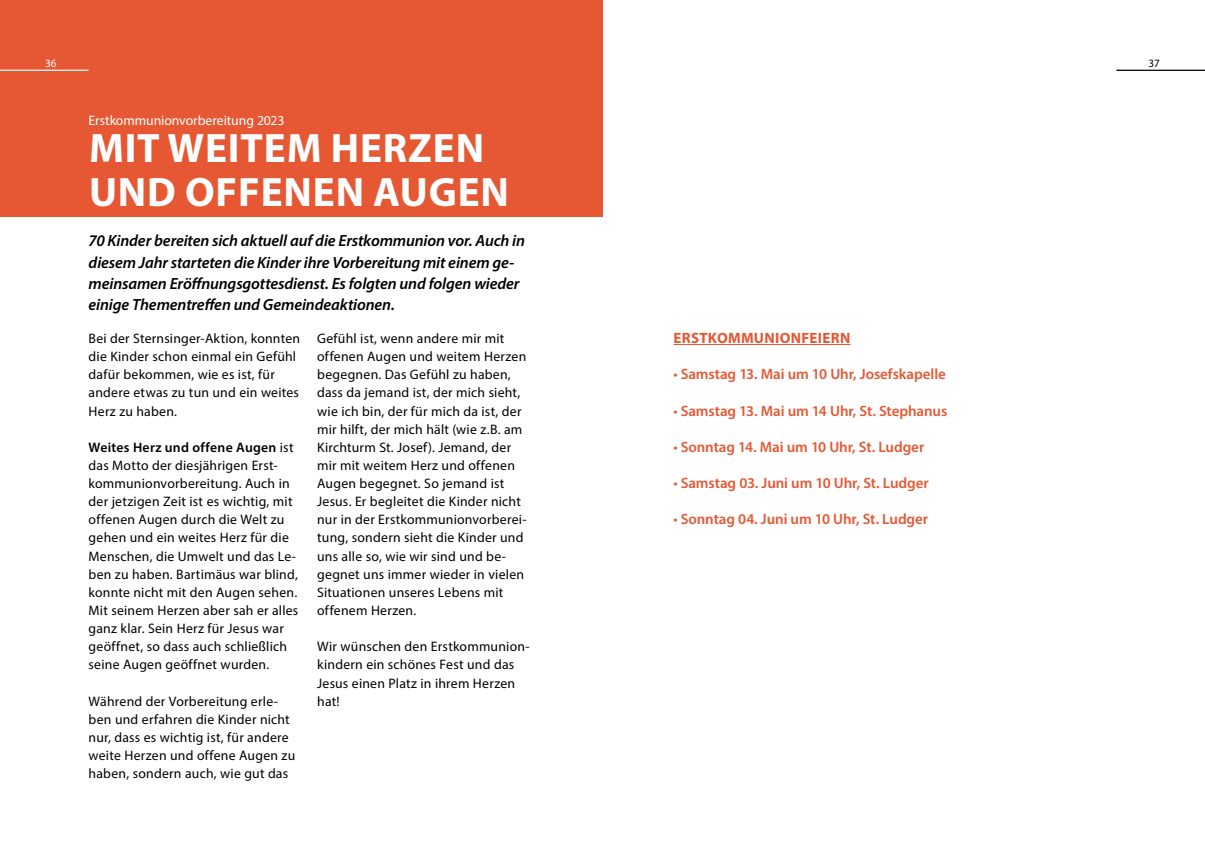
<style>
.page{position:relative;width:1205px;height:851px;background:#fff}
.page>*{position:absolute;margin:0;border:0;box-sizing:border-box;transform-origin:0 0}
.t1{font:700 41.25px/43.8px "Myriad Pro";letter-spacing:.02em;color:#fff}
.t2{font:italic 600 16.25px/21.2px "Myriad Pro";letter-spacing:-.01em;color:#000}
.t3{font:600 15px "Myriad Pro";letter-spacing:-.005em;color:#e55833}
.t4{font:700 15px "Myriad Pro";letter-spacing:.02em;color:#e55833}
.t5{font:13.75px/18.1px "Myriad Pro";letter-spacing:.015em;color:#000}
.t6{font:13.75px "Myriad Pro";letter-spacing:-.005em;color:#fff}
.t7{font:11.25px "Myriad Pro";color:#fff}
.t8{font:11.25px "Myriad Pro";color:#000}
.s1{font-weight:600}
.s2{font-weight:400}
</style>
<div class="page">
<div style="left:0;top:0;width:602px;height:216px;background:#e55833"></div>
<hr style="left:0;top:70px;width:89px;height:1px;background:#fff">
<hr style="left:673px;top:344px;width:178px;height:1px;background:#e55833">
<hr style="left:1116px;top:70px;width:89px;height:1px;background:#000">
<p class="t7" style="left:45px;top:56px;width:13px">36</p>
<p class="t6" style="left:89px;top:112px;width:197px">Erstkommunionvorbereitung 2023</p>
<h1 class="t1" style="left:89px;top:125px;width:421px">MIT WEITEM HERZEN<br>UND OFFENEN AUGEN</h1>
<p class="t2" style="left:89px;top:230px;width:438px">70 Kinder bereiten sich aktuell auf die Erstkommunion vor. Auch in diesem Jahr starteten die Kinder ihre Vorbereitung mit einem ge&shy;meinsamen Eröffnungsgottesdienst. Es folgten und folgen wieder einige Thementreffen und Gemeindeaktionen.</p>
<p class="t5" style="left:317px;top:329px;width:211px">Gefühl ist, wenn andere mir mit offenen Augen und weitem Herzen begegnen. Das Gefühl zu haben, dass da jemand ist, der mich sieht, wie ich bin, der für mich da ist, der mir hilft, der mich hält (wie z.B. am<br>Kirchturm St. Josef). Jemand, der mir mit weitem Herz und offenen<br>Augen begegnet. So jemand ist<br>Jesus. Er begleitet die Kinder nicht nur in der Erstkommunionvorberei&shy;tung, sondern sieht die Kinder und uns alle so, wie wir sind und be&shy;gegnet uns immer wieder in vielen<br>Situationen unseres Lebens mit offenem Herzen.</p>
<p class="t5" style="left:317px;top:637px;width:214px">Wir wünschen den Erstkommunion&shy;kindern ein schönes Fest und das<br>Jesus einen Platz in ihrem Herzen hat!</p>
<p class="t5" style="left:89px;top:329px;width:213px">Bei der Sternsinger-Aktion, konnten die Kinder schon einmal ein Gefühl dafür bekommen, wie es ist, für andere etwas zu tun und ein weites<br>Herz zu haben.</p>
<p class="t5" style="left:89px;top:438px;width:211px"><span class="s1">Weites Herz und offene Augen</span> ist das Motto der diesjährigen Erst&shy;kommunionvorbereitung. Auch in der jetzigen Zeit ist es wichtig, mit offenen Augen durch die Welt zu gehen und ein weites Herz für die<br>Menschen, die Umwelt und das Le&shy;ben zu haben. Bartimäus war blind, konnte nicht mit den Augen sehen.<br>Mit seinem Herzen aber sah er alles ganz klar. Sein Herz für Jesus war geöffnet, so dass auch schließlich seine Augen geöffnet wurden.</p>
<p class="t5" style="left:89px;top:691px;width:208px">Während der Vorbereitung erle&shy;ben und erfahren die Kinder nicht nur, dass es wichtig ist, für andere weite Herzen und offene Augen zu haben, sondern auch, wie gut das</p>
<p class="t4" style="left:673px;top:328px;width:178px">ERSTKOMMUNIONFEIERN</p>
<p class="t3" style="left:673px;top:364px;width:274px"><span class="s2">•</span> Samstag 13. Mai um 10 Uhr, Josefskapelle</p>
<p class="t3" style="left:673px;top:401px;width:275px"><span class="s2">•</span> Samstag 13. Mai um 14 Uhr, St. Stephanus</p>
<p class="t3" style="left:673px;top:437px;width:252px"><span class="s2">•</span> Sonntag 14. Mai um 10 Uhr, St. Ludger</p>
<p class="t3" style="left:673px;top:473px;width:257px"><span class="s2">•</span> Samstag 03. Juni um 10 Uhr, St. Ludger</p>
<p class="t3" style="left:673px;top:509px;width:256px"><span class="s2">•</span> Sonntag 04. Juni um 10 Uhr, St. Ludger</p>
<p class="t8" style="left:1148px;top:56px;width:13px">37</p>
</div>
